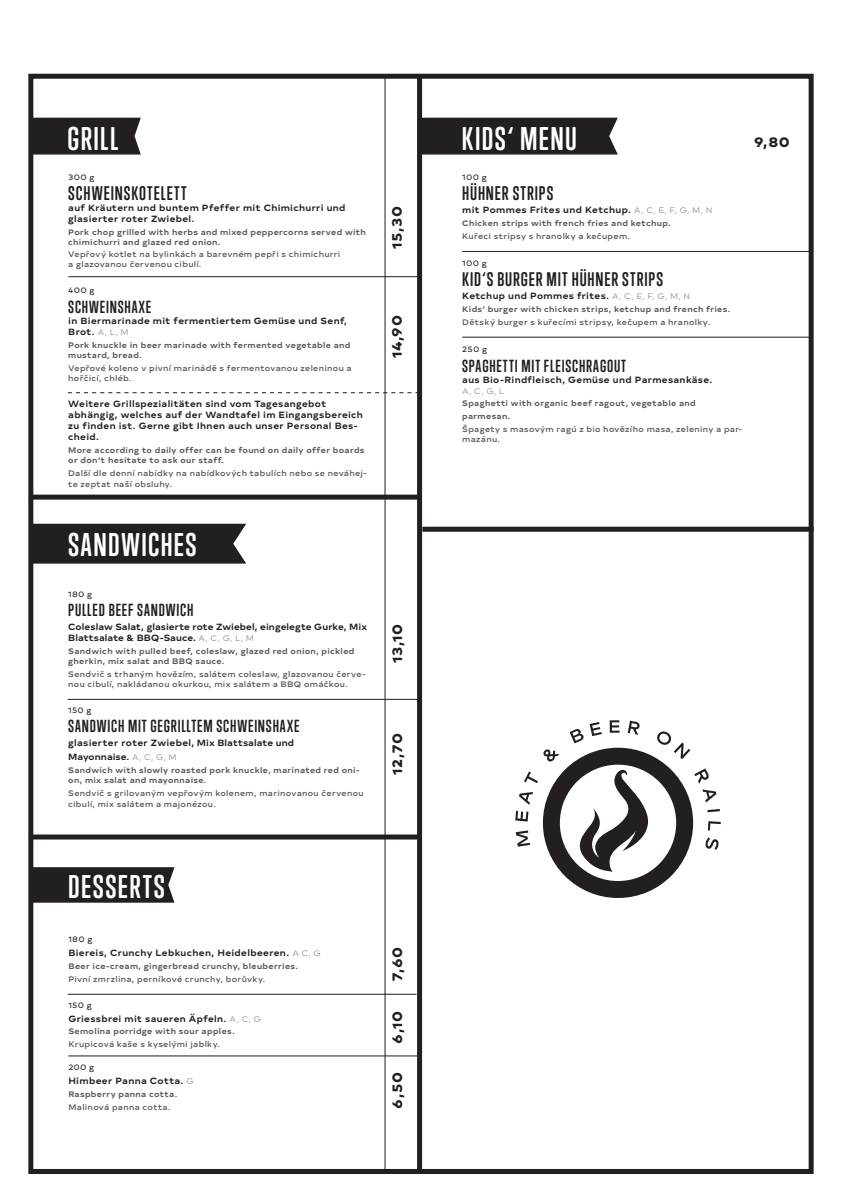
<style>
.page{position:relative;width:842px;height:1191px;background:#fff}
.page>*{position:absolute;margin:0;border:0;box-sizing:border-box;transform-origin:0 0}
.t1{font:700 30px "Trump Soft Pro";letter-spacing:.05em;color:#fff}
.t2{font:700 18px "Trump Soft Pro";letter-spacing:.05em;color:#231f20}
.t3{font:700 16px "Trump Soft Pro";letter-spacing:.05em;color:#231f20}
.t4{font:800 14px "Typold Extended";letter-spacing:.04em;color:#231f20}
.t5{font:700 9px/11px "Typold Extended";letter-spacing:.035em;color:#231f20}
.t6{font:700 9px/11px "Typold Extended";letter-spacing:.005em;color:#231f20}
.t7{font:700 9px/13.8px "Typold Extended";letter-spacing:.015em;color:#231f20}
.t8{font:700 8px/10px "Typold Extended";letter-spacing:.04em;color:#57585a}
.t9{font:500 8px/10px "Typold Extended";letter-spacing:.04em;color:#57585a}
.t10{font:8px "Typold Extended";letter-spacing:.035em;color:#231f20}
.t11{font:8px "Typold Extended";color:#939598}
.s1{font-weight:400;font-size:8px;color:#939598}
</style>
<div class="page">
<hr style="left:384px;top:77px;width:1px;height:1097px;background:#231f20">
<hr style="left:68px;top:699px;width:352px;height:1px;background:#231f20">
<hr style="left:68px;top:276px;width:349px;height:1px;background:#231f20">
<svg style="left:68px;top:392px;width:349px;height:1px"></svg>
<hr style="left:462px;top:251px;width:349px;height:1px;background:#231f20">
<hr style="left:462px;top:337px;width:349px;height:1px;background:#231f20">
<hr style="left:68px;top:993px;width:348px;height:1px;background:#231f20">
<hr style="left:68px;top:1055px;width:349px;height:1px;background:#231f20">
<svg style="left:515px;top:720px;width:206px;height:178px"></svg>
<div style="left:34px;top:118px;width:107px;height:36px;background:#231f20"></div>
<div style="left:422px;top:118px;width:196px;height:36px;background:#231f20"></div>
<div style="left:34px;top:867px;width:140px;height:35px;background:#231f20"></div>
<div style="left:34px;top:524px;width:212px;height:39px;background:#231f20"></div>
<div style="left:28px;top:74px;width:786px;height:1100px;border:5px solid #231f20"></div>
<div style="left:417px;top:74px;width:5px;height:1097px;background:#231f20"></div>
<div style="left:29px;top:494px;width:391px;height:5px;background:#231f20"></div>
<div style="left:422px;top:527px;width:392px;height:5px;background:#231f20"></div>
<div style="left:29px;top:834px;width:391px;height:5px;background:#231f20"></div>
<h1 class="t1" style="left:68px;top:120px;width:52px">GRILL</h1>
<p class="t10" style="left:68px;top:171px;width:28px">300 g</p>
<h2 class="t2" style="left:68px;top:182px;width:120px">SCHWEINSKOTELETT</h2>
<p class="t5" style="left:68px;top:201px;width:279px">auf Kräutern und buntem Pfeffer mit Chimichurri und glasierter roter Zwiebel.</p>
<p class="t8" style="left:68px;top:226px;width:299px">Pork chop grilled with herbs and mixed peppercorns served with chimichurri and glazed red onion.</p>
<p class="t9" style="left:68px;top:249px;width:274px">Vepřový kotlet na bylinkách a barevném pepři s chimichurri a glazovanou červenou cibulí.</p>
<p class="t10" style="left:68px;top:284px;width:28px">400 g</p>
<h3 class="t3" style="left:68px;top:297px;width:85px">SCHWEINSHAXE</h3>
<p class="t5" style="left:68px;top:314px;width:280px">in Biermarinade mit fermentiertem Gemüse und Senf,<br>Brot. <span class="s1">A, L, M</span></p>
<p class="t8" style="left:68px;top:339px;width:284px">Pork knuckle in beer marinade with fermented vegetable and mustard, bread.</p>
<p class="t9" style="left:68px;top:362px;width:285px">Vepřové koleno v pivní marinádě s fermentovanou zeleninou a hořčicí, chléb.</p>
<p class="t5" style="left:68px;top:398px;width:296px">Weitere Grillspezialitäten sind vom Tagesangebot abhängig, welches auf der Wandtafel im Eingangsbereich zu finden ist. Gerne gibt Ihnen auch unser Personal Bes&shy;cheid.</p>
<p class="t8" style="left:68px;top:444px;width:298px">More according to daily offer can be found on daily offer boards or don‘t hesitate to ask our staff.</p>
<p class="t9" style="left:68px;top:467px;width:300px;line-height:11px">Další dle denní nabídky na nabídkových tabulích nebo se neváhej&shy;te zeptat naší obsluhy.</p>
<h1 class="t1" style="left:68px;top:526px;width:130px">SANDWICHES</h1>
<p class="t10" style="left:68px;top:587px;width:26px">180 g</p>
<h3 class="t3" style="left:68px;top:600px;width:127px">PULLED BEEF SANDWICH</h3>
<p class="t6" style="left:68px;top:620px;width:300px">Coleslaw Salat, glasierte rote Zwiebel, eingelegte Gurke, Mix<br>Blattsalate &amp; BBQ-Sauce. <span class="s1">A, C, G, L, M</span></p>
<p class="t8" style="left:68px;top:645px;width:288px">Sandwich with pulled beef, coleslaw, glazed red onion, pickled gherkin, mix salat and BBQ sauce.</p>
<p class="t9" style="left:68px;top:668px;width:299px">Sendvič s trhaným hovězím, salátem coleslaw, glazovanou červe&shy;nou cibulí, nakládanou okurkou, mix salátem a BBQ omáčkou.</p>
<p class="t10" style="left:68px;top:703px;width:25px">150 g</p>
<h3 class="t3" style="left:68px;top:716px;width:233px">SANDWICH MIT GEGRILLTEM SCHWEINSHAXE</h3>
<p class="t7" style="left:68px;top:735px;width:227px">glasierter roter Zwiebel, Mix Blattsalate und<br>Mayonnaise. <span class="s1">A, C, G, M</span></p>
<p class="t8" style="left:68px;top:764px;width:293px">Sandwich with slowly roasted pork knuckle, marinated red oni&shy;on, mix salat and mayonnaise.</p>
<p class="t9" style="left:68px;top:786px;width:297px;line-height:11px">Sendvič s grilovaným vepřovým kolenem, marinovanou červenou cibulí, mix salátem a majonézou.</p>
<h3 class="t4" style="left:385px;top:249px;width:45px;rotate:-90deg">15,30</h3>
<h3 class="t4" style="left:385px;top:358px;width:44px;rotate:-90deg">14,90</h3>
<h3 class="t4" style="left:385px;top:663px;width:41px;rotate:-90deg">13,10</h3>
<h3 class="t4" style="left:385px;top:775px;width:43px;rotate:-90deg">12,70</h3>
<h1 class="t1" style="left:68px;top:868px;width:98px">DESSERTS</h1>
<p class="t10" style="left:68px;top:933px;width:26px">180 g</p>
<p class="t5" style="left:68px;top:946px;width:254px">Biereis, Crunchy Lebkuchen, Heidelbeeren. <span class="s1">A C, G</span></p>
<p class="t8" style="left:68px;top:960px;width:231px">Beer ice-cream, gingerbread crunchy, bleuberries.</p>
<p class="t9" style="left:68px;top:973px;width:199px">Pivní zmrzlina, perníkové crunchy, borůvky.</p>
<p class="t10" style="left:68px;top:998px;width:25px">150 g</p>
<p class="t5" style="left:68px;top:1012px;width:194px">Griessbrei mit saueren Äpfeln. <span class="s1">A, C, G</span></p>
<p class="t8" style="left:68px;top:1025px;width:168px">Semolina porridge with sour apples.</p>
<p class="t9" style="left:68px;top:1038px;width:153px">Krupicová kaše s kyselými jablky.</p>
<p class="t10" style="left:68px;top:1061px;width:28px">200 g</p>
<p class="t5" style="left:68px;top:1074px;width:127px">Himbeer Panna Cotta. <span class="s1">G</span></p>
<p class="t8" style="left:68px;top:1088px;width:110px">Raspberry panna cotta.</p>
<p class="t9" style="left:68px;top:1101px;width:104px">Malinová panna cotta.</p>
<h3 class="t4" style="left:385px;top:981px;width:35px;rotate:-90deg">7,60</h3>
<h3 class="t4" style="left:385px;top:1043px;width:34px;rotate:-90deg">6,10</h3>
<h3 class="t4" style="left:385px;top:1108px;width:38px;rotate:-90deg">6,50</h3>
<h1 class="t1" style="left:462px;top:120px;width:117px">KIDS‘ MENU</h1>
<h3 class="t4" style="left:754px;top:130px;width:37px">9,80</h3>
<p class="t10" style="left:462px;top:171px;width:26px">100 g</p>
<h2 class="t2" style="left:462px;top:182px;width:93px">HÜHNER STRIPS</h2>
<p class="t5" style="left:462px;top:204px;width:252px">mit Pommes Frites und Ketchup. <span class="s1">A, C, E, F, G, M, N</span></p>
<p class="t8" style="left:462px;top:217px;width:210px">Chicken strips with french fries and ketchup.</p>
<p class="t9" style="left:462px;top:230px;width:169px">Kuřeci stripsy s hranolky a kečupem.</p>
<p class="t10" style="left:462px;top:257px;width:26px">100 g</p>
<h2 class="t2" style="left:462px;top:268px;width:202px">KID‘S BURGER MIT HÜHNER STRIPS</h2>
<p class="t5" style="left:462px;top:290px;width:230px">Ketchup und Pommes frites. <span class="s1">A, C, E, F, G, M, N</span></p>
<p class="t8" style="left:462px;top:303px;width:269px">Kids‘ burger with chicken strips, ketchup and french fries.</p>
<p class="t9" style="left:462px;top:316px;width:250px">Dětský burger s kuřecími stripsy, kečupem a hranolky.</p>
<p class="t10" style="left:462px;top:343px;width:27px">250 g</p>
<h3 class="t3" style="left:462px;top:356px;width:165px">SPAGHETTI MIT FLEISCHRAGOUT</h3>
<p class="t5" style="left:462px;top:373px;width:252px">aus Bio-Rindfleisch, Gemüse und Parmesankäse.</p>
<p class="t11" style="left:462px;top:384px;width:43px">A, C, G, L</p>
<p class="t8" style="left:462px;top:396px;width:235px;line-height:12.8px">Spaghetti with organic beef ragout, vegetable and parmesan.</p>
<p class="t9" style="left:462px;top:423px;width:282px">Špagety s masovým ragú z bio hovězího masa, zeleniny a par&shy;mazánu.</p>
</div>
